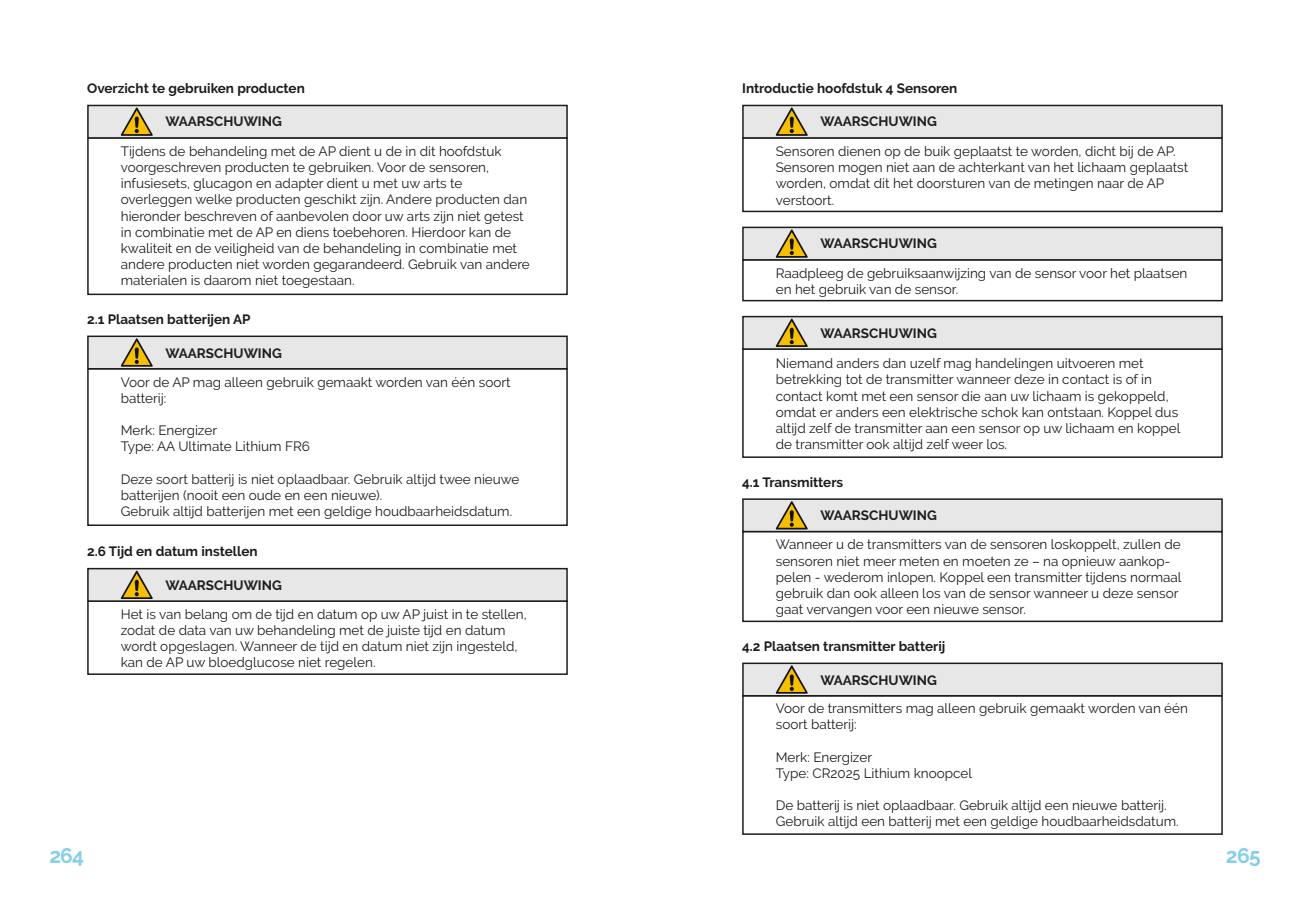
<style>
.page{position:relative;width:1310px;height:919px;background:#fff}
.page>*{position:absolute;margin:0;border:0;box-sizing:border-box;transform-origin:0 0}
.t1{font:700 21px "Raleway";letter-spacing:-.04em;color:#86cfe8}
.t2{font:13.5px/16.2px "Raleway";color:#1d1d1b}
.t3{font:700 13.5px "Raleway";color:#1d1d1b}
</style>
<div class="page">
<div style="left:87px;top:137px;width:481px;height:158px;border:2px solid #1d1d1b"></div>
<div style="left:88px;top:105px;width:479px;height:33px;background:#e8e7e8"></div>
<div style="left:87px;top:105px;width:481px;height:34px;border:2px solid #1d1d1b"></div>
<svg style="left:121px;top:107px;width:32px;height:29px"></svg>
<div style="left:87px;top:368px;width:481px;height:158px;border:2px solid #1d1d1b"></div>
<div style="left:88px;top:336px;width:479px;height:33px;background:#e8e7e8"></div>
<div style="left:87px;top:335px;width:481px;height:34px;border:2px solid #1d1d1b"></div>
<svg style="left:121px;top:338px;width:32px;height:28px"></svg>
<div style="left:87px;top:600px;width:481px;height:75px;border:2px solid #1d1d1b"></div>
<div style="left:88px;top:568px;width:479px;height:33px;background:#e8e7e8"></div>
<div style="left:87px;top:568px;width:481px;height:33px;border:2px solid #1d1d1b"></div>
<svg style="left:121px;top:570px;width:32px;height:29px"></svg>
<div style="left:742px;top:137px;width:480px;height:75px;border:2px solid #1d1d1b"></div>
<div style="left:743px;top:105px;width:479px;height:33px;background:#e8e7e8"></div>
<div style="left:742px;top:105px;width:480px;height:34px;border:2px solid #1d1d1b"></div>
<svg style="left:776px;top:107px;width:32px;height:29px"></svg>
<div style="left:742px;top:259px;width:480px;height:42px;border:2px solid #1d1d1b"></div>
<div style="left:743px;top:227px;width:479px;height:33px;background:#e8e7e8"></div>
<div style="left:742px;top:227px;width:480px;height:33px;border:2px solid #1d1d1b"></div>
<svg style="left:776px;top:229px;width:32px;height:29px"></svg>
<div style="left:742px;top:348px;width:480px;height:110px;border:2px solid #1d1d1b"></div>
<div style="left:743px;top:316px;width:479px;height:33px;background:#e8e7e8"></div>
<div style="left:742px;top:316px;width:480px;height:34px;border:2px solid #1d1d1b"></div>
<svg style="left:776px;top:318px;width:32px;height:29px"></svg>
<div style="left:742px;top:530px;width:480px;height:92px;border:2px solid #1d1d1b"></div>
<div style="left:743px;top:499px;width:479px;height:32px;background:#e8e7e8"></div>
<div style="left:742px;top:498px;width:480px;height:34px;border:2px solid #1d1d1b"></div>
<svg style="left:776px;top:501px;width:32px;height:28px"></svg>
<div style="left:742px;top:695px;width:480px;height:139px;border:2px solid #1d1d1b"></div>
<div style="left:743px;top:663px;width:479px;height:32px;background:#e8e7e8"></div>
<div style="left:742px;top:662px;width:480px;height:34px;border:2px solid #1d1d1b"></div>
<svg style="left:776px;top:665px;width:32px;height:28px"></svg>
<p class="t3" style="left:87px;top:80px;width:219px">Overzicht te gebruiken producten</p>
<p class="t3" style="left:165px;top:114px;width:118px">WAARSCHUWING</p>
<p class="t2" style="left:121px;top:143px;width:410px">Tijdens de behandeling met de AP dient u de in dit hoofdstuk voorgeschreven producten te gebruiken. Voor de sensoren, infusiesets, glucagon en adapter dient u met uw arts te overleggen welke producten geschikt zijn. Andere producten dan hieronder beschreven of aanbevolen door uw arts zijn niet getest in combinatie met de AP en diens toebehoren. Hierdoor kan de kwaliteit en de veiligheid van de behandeling in combinatie met andere producten niet worden gegarandeerd. Gebruik van andere materialen is daarom niet toegestaan.</p>
<p class="t3" style="left:87px;top:311px;width:165px">2.1 Plaatsen batterijen AP</p>
<p class="t3" style="left:165px;top:346px;width:118px">WAARSCHUWING</p>
<p class="t2" style="left:121px;top:374px;width:391px">Voor de AP mag alleen gebruik gemaakt worden van één soort batterij:</p>
<p class="t2" style="left:121px;top:422px;width:191px">Merk: Energizer<br>Type: AA Ultimate Lithium FR6</p>
<p class="t2" style="left:121px;top:471px;width:400px">Deze soort batterij is niet oplaadbaar. Gebruik altijd twee nieuwe batterijen (nooit een oude en een nieuwe).<br>Gebruik altijd batterijen met een geldige houdbaarheidsdatum.</p>
<p class="t3" style="left:87px;top:543px;width:172px">2.6 Tijd en datum instellen</p>
<p class="t3" style="left:165px;top:577px;width:118px">WAARSCHUWING</p>
<p class="t2" style="left:121px;top:605px;width:407px">Het is van belang om de tijd en datum op uw AP juist in te stellen, zodat de data van uw behandeling met de juiste tijd en datum wordt opgeslagen. Wanneer de tijd en datum niet zijn ingesteld, kan de AP uw bloedglucose niet regelen.</p>
<p class="t3" style="left:742px;top:80px;width:217px">Introductie hoofdstuk 4 Sensoren</p>
<p class="t3" style="left:820px;top:114px;width:118px">WAARSCHUWING</p>
<p class="t2" style="left:776px;top:143px;width:414px">Sensoren dienen op de buik geplaatst te worden, dicht bij de AP.<br>Sensoren mogen niet aan de achterkant van het lichaam geplaatst worden, omdat dit het doorsturen van de metingen naar de AP verstoort.</p>
<p class="t3" style="left:820px;top:236px;width:118px">WAARSCHUWING</p>
<p class="t2" style="left:776px;top:265px;width:413px">Raadpleeg de gebruiksaanwijzing van de sensor voor het plaatsen en het gebruik van de sensor.</p>
<p class="t3" style="left:820px;top:325px;width:118px">WAARSCHUWING</p>
<p class="t2" style="left:776px;top:355px;width:406px">Niemand anders dan uzelf mag handelingen uitvoeren met betrekking tot de transmitter wanneer deze in contact is of in contact komt met een sensor die aan uw lichaam is gekoppeld, omdat er anders een elektrische schok kan ontstaan. Koppel dus altijd zelf de transmitter aan een sensor op uw lichaam en koppel de transmitter ook altijd zelf weer los.</p>
<p class="t3" style="left:742px;top:474px;width:103px">4.1 Transmitters</p>
<p class="t3" style="left:820px;top:507px;width:118px">WAARSCHUWING</p>
<p class="t2" style="left:776px;top:536px;width:407px">Wanneer u de transmitters van de sensoren loskoppelt, zullen de sensoren niet meer meten en moeten ze – na opnieuw aankop&shy;pelen - wederom inlopen. Koppel een transmitter tijdens normaal gebruik dan ook alleen los van de sensor wanneer u deze sensor gaat vervangen voor een nieuwe sensor.</p>
<p class="t3" style="left:742px;top:638px;width:205px">4.2 Plaatsen transmitter batterij</p>
<p class="t3" style="left:820px;top:672px;width:118px">WAARSCHUWING</p>
<p class="t2" style="left:776px;top:700px;width:414px">Voor de transmitters mag alleen gebruik gemaakt worden van één soort batterij:</p>
<p class="t2" style="left:776px;top:748px;width:198px">Merk: Energizer<br>Type: CR2025 Lithium knoopcel</p>
<p class="t2" style="left:776px;top:797px;width:404px">De batterij is niet oplaadbaar. Gebruik altijd een nieuwe batterij.<br>Gebruik altijd een batterij met een geldige houdbaarheidsdatum.</p>
<h1 class="t1" style="left:49px;top:843px;width:36px">264</h1>
<h1 class="t1" style="left:1226px;top:843px;width:36px">265</h1>
</div>
